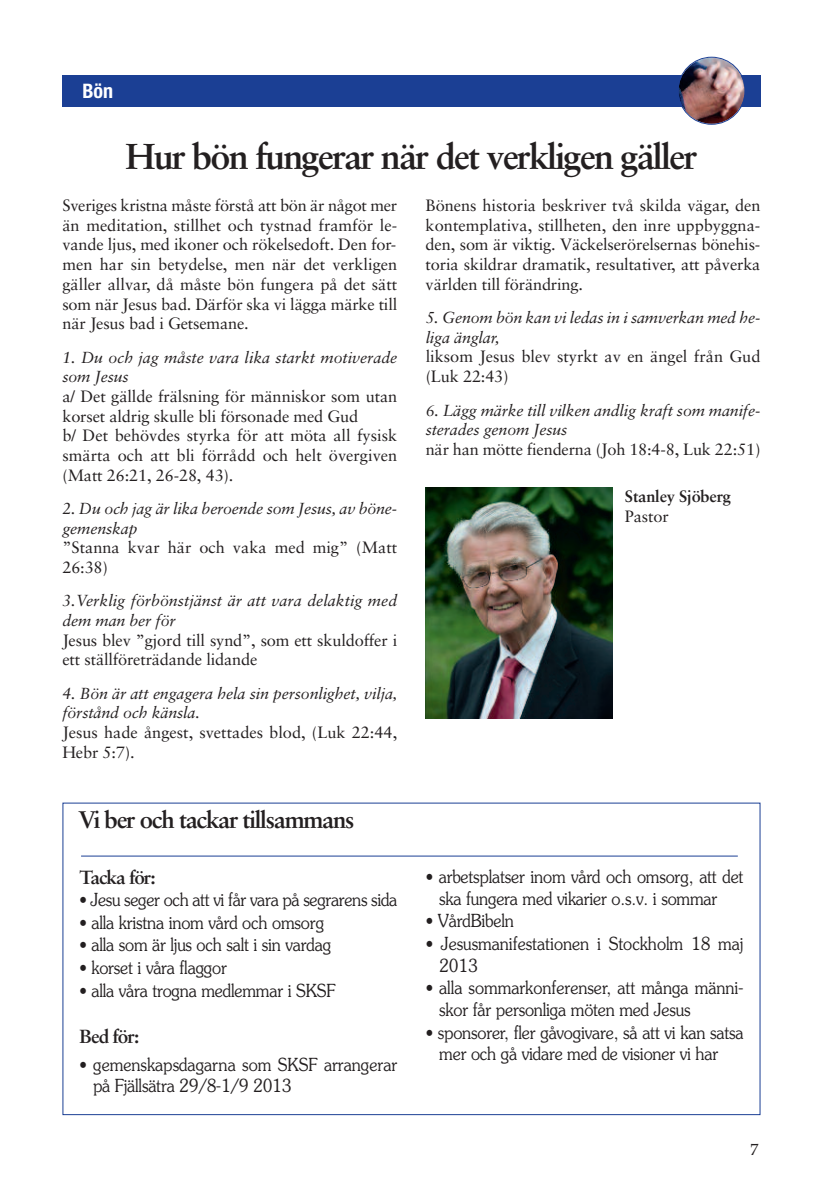
<style>
.page{position:relative;width:840px;height:1191px;background:#fff}
.page>*{position:absolute;margin:0;border:0;box-sizing:border-box;transform-origin:0 0}
.t1{font:700 36px "Sabon";letter-spacing:-.05em;color:#231f20}
.t2{font:700 24px "Sabon";letter-spacing:-.05em;color:#231f20}
.t3{font:700 condensed 20px "Helvetica Neue";color:#fff}
.t4{font:700 19px "Sabon";letter-spacing:-.05em;color:#231f20}
.t5{font:300 18px/21.6px "Souvenir";letter-spacing:-.01em;color:#231f20;scale:.9 1}
.t6{font:16.4px/19.6px "Sabon";letter-spacing:-.01em;color:#231f20}
.t7{font:700 16.4px "Sabon";letter-spacing:-.01em;color:#231f20}
.t8{font:italic 16px/19.6px "Sabon";letter-spacing:-.01em;color:#231f20}
.t9{font:16px "Book Antiqua";color:#231f20}
</style>
<div class="page">
<hr style="left:81px;top:855px;width:656px;height:1px;background:#1b3f94">
<div style="left:62px;top:75px;width:698px;height:32px;background:#1b3f94"></div>
<img style="left:678px;top:58px;width:66px;height:66px;border-radius:50%">
<div style="left:677px;top:57px;width:68px;height:68px;border:2px solid #1b3f94;border-radius:50%"></div>
<img style="left:425px;top:487px;width:187px;height:231px">
<p class="t3" style="left:82px;top:75px;width:32px">Bön</p>
<h1 class="t1" style="left:125px;top:142px;width:573px">Hur bön fungerar när det verkligen gäller</h1>
<p class="t6" style="left:62px;top:197px;width:336px;text-align:justify">Sveriges kristna måste förstå att bön är något mer än meditation, stillhet och tystnad framför le&shy;vande ljus, med ikoner och rökelsedoft. Den for&shy;men har sin betydelse, men när det verkligen gäller allvar, då måste bön fungera på det sätt som när Jesus bad. Därför ska vi lägga märke till när Jesus bad i Getsemane.</p>
<p class="t8" style="left:62px;top:348px;width:336px">1. Du och jag måste vara lika starkt motiverade som Jesus</p>
<p class="t6" style="left:62px;top:388px;width:336px">a/ Det gällde frälsning för människor som utan korset aldrig skulle bli försonade med Gud<br>b/ Det behövdes styrka för att möta all fysisk smärta och att bli förrådd och helt övergiven (Matt 26:21, 26-28, 43).</p>
<p class="t8" style="left:62px;top:500px;width:336px">2. Du och jag är lika beroende som Jesus, av böne&shy;gemenskap</p>
<p class="t6" style="left:62px;top:539px;width:336px">”Stanna kvar här och vaka med mig” (Matt<br>26:38)</p>
<p class="t8" style="left:62px;top:592px;width:336px">3.Verklig förbönstjänst är att vara delaktig med dem man ber för</p>
<p class="t6" style="left:62px;top:631px;width:336px">Jesus blev ”gjord till synd”, som ett skuldoffer i ett ställföreträdande lidande</p>
<p class="t8" style="left:62px;top:684px;width:336px">4. Bön är att engagera hela sin personlighet, vilja, förstånd och känsla.</p>
<p class="t6" style="left:62px;top:724px;width:336px">Jesus hade ångest, svettades blod, (Luk 22:44,<br>Hebr 5:7).</p>
<h2 class="t2" style="left:78px;top:810px;width:277px">Vi ber och tackar tillsammans</h2>
<p class="t4" style="left:79px;top:869px;width:78px">Tacka för:</p>
<p class="t5" style="left:79px;top:890px;width:354px">• Jesu seger och att vi får vara på segrarens sida</p>
<p class="t5" style="left:79px;top:912px;width:273px">• alla kristna inom vård och omsorg</p>
<p class="t5" style="left:79px;top:935px;width:281px">• alla som är ljus och salt i sin vardag</p>
<p class="t5" style="left:79px;top:958px;width:165px">• korset i våra flaggor</p>
<p class="t5" style="left:79px;top:980px;width:286px">• alla våra trogna medlemmar i SKSF</p>
<p class="t4" style="left:79px;top:1028px;width:61px">Bed för:</p>
<p class="t5" style="left:93px;top:1054px;width:339px;text-indent:-14px">• gemenskapsdagarna som SKSF arrangerar på Fjällsätra 29/8-1/9 2013</p>
<p class="t6" style="left:425px;top:197px;width:336px;text-align:justify">Bönens historia beskriver två skilda vägar, den kontemplativa, stillheten, den inre uppbyggna&shy;den, som är viktig. Väckelserörelsernas bönehis&shy;toria skildrar dramatik, resultativer, att påverka världen till förändring.</p>
<p class="t8" style="left:425px;top:309px;width:336px">5. Genom bön kan vi ledas in i samverkan med he&shy;liga änglar,</p>
<p class="t6" style="left:425px;top:348px;width:336px">liksom Jesus blev styrkt av en ängel från Gud (Luk 22:43)</p>
<p class="t8" style="left:425px;top:401px;width:336px">6. Lägg märke till vilken andlig kraft som manife&shy;sterades genom Jesus</p>
<p class="t6" style="left:425px;top:440px;width:336px">när han mötte fienderna (Joh 18:4-8, Luk 22:51)</p>
<p class="t7" style="left:624px;top:489px;width:108px">Stanley Sjöberg</p>
<p class="t6" style="left:624px;top:507px;width:45px">Pastor</p>
<p class="t5" style="left:439px;top:867px;width:339px;text-indent:-14px">• arbetsplatser inom vård och omsorg, att det ska fungera med vikarier o.s.v. i sommar</p>
<p class="t5" style="left:425px;top:911px;width:100px">• VårdBibeln</p>
<p class="t5" style="left:439px;top:934px;width:339px;text-indent:-14px">• Jesusmanifestationen i Stockholm 18 maj<br>2013</p>
<p class="t5" style="left:439px;top:978px;width:339px;text-indent:-14px">• alla sommarkonferenser, att många männi&shy;skor får personliga möten med Jesus</p>
<p class="t5" style="left:439px;top:1022px;width:339px;text-indent:-14px">• sponsorer, fler gåvogivare, så att vi kan satsa mer och gå vidare med de visioner vi har</p>
<p class="t9" style="left:750px;top:1140px;width:9px">7</p>
</div>
